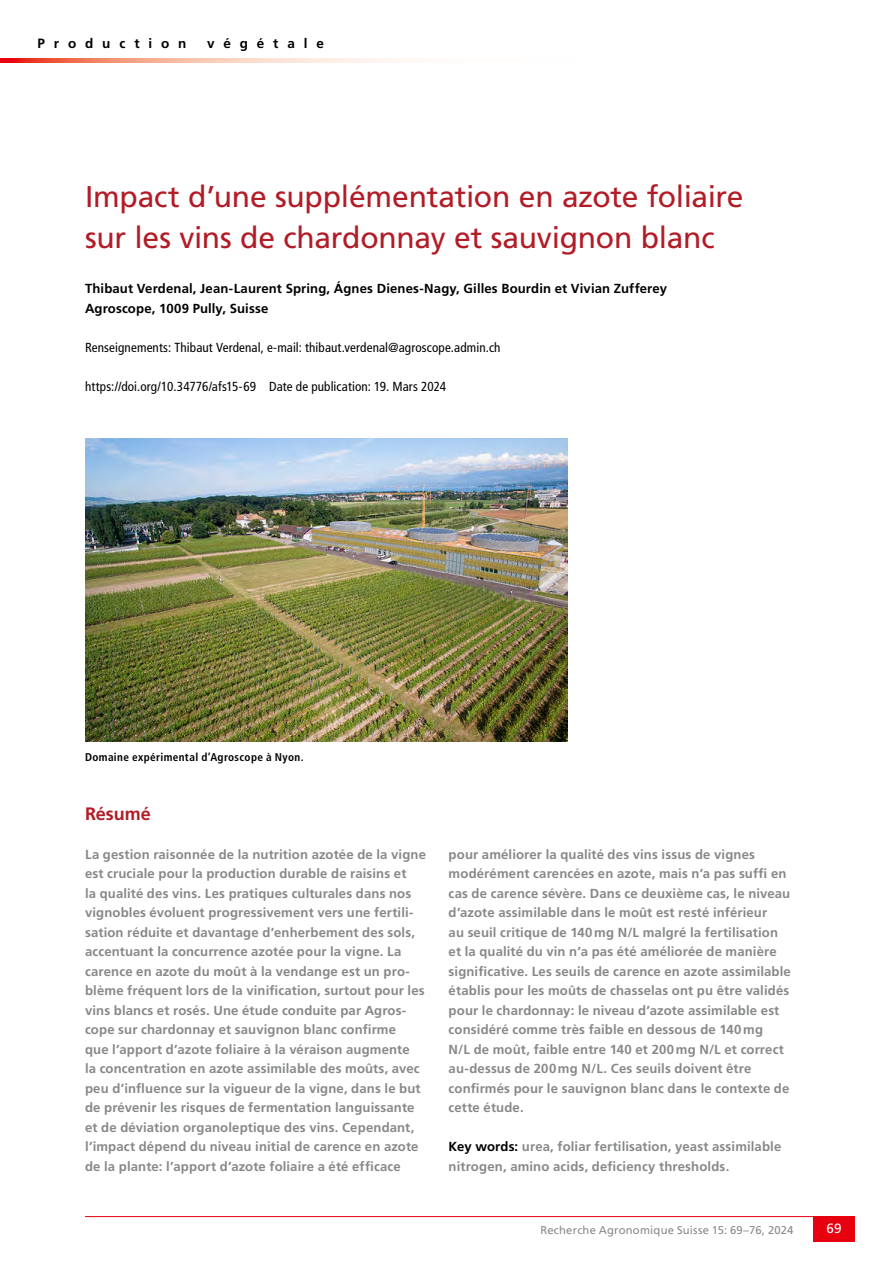
<style>
.page{position:relative;width:893px;height:1263px;background:#fff}
.page>*{position:absolute;margin:0;border:0;box-sizing:border-box;transform-origin:0 0}
.t1{font:30px/40.5px "Frutiger LT Std";letter-spacing:-.01em;color:#b21c27}
.t2{font:700 18px "Frutiger LT Std";letter-spacing:-.005em;color:#b21c27}
.t3{font:700 13.5px "Frutiger LT Std";letter-spacing:.655em;color:#000}
.t4{font:13.5px "Frutiger LT Std";color:#fff}
.t5{font:700 13.2px/19.5px "Frutiger LT Std";letter-spacing:.01em;color:#878988}
.t6{font:condensed 13.2px "Frutiger LT Std";letter-spacing:.01em;color:#000}
.t7{font:700 13.2px/19.5px "Frutiger LT Std";letter-spacing:.01em;color:#000}
.t8{font:11.25px "Frutiger LT Std";letter-spacing:.02em;color:#878988}
.t9{font:700 condensed 11.25px "Frutiger LT Std";letter-spacing:.03em;color:#000}
.s1{color:#000}
</style>
<div class="page">
<svg style="left:0;top:58px;width:403px;height:5px;background:#f6b09e"></svg>
<hr style="left:85px;top:1216px;width:770px;height:1px;background:#e7000e">
<div style="left:813px;top:1216px;width:42px;height:26px;background:#e7000e"></div>
<img style="left:85px;top:438px;width:483px;height:304px">
<p class="t3" style="left:38px;top:36px;width:150px">Production</p>
<p class="t3" style="left:207px;top:36px;width:118px">végétale</p>
<h1 class="t1" style="left:85px;top:177px;width:660px">Impact d’une supplémentation en azote foliaire sur les vins de chardonnay et sauvignon blanc</h1>
<p class="t7" style="left:85px;top:279px;width:584px">Thibaut Verdenal, Jean-Laurent Spring, Ágnes Dienes-Nagy, Gilles Bourdin et Vivian Zufferey<br>Agroscope, 1009 Pully, Suisse</p>
<p class="t6" style="left:85px;top:339px;width:417px">Renseignements: Thibaut Verdenal, e-mail: thibaut.verdenal@agroscope.admin.ch</p>
<p class="t6" style="left:85px;top:378px;width:363px">https://doi.org/10.34776/afs15-69 Date de publication: 19. Mars 2024</p>
<p class="t9" style="left:85px;top:751px;width:220px">Domaine expérimental d’Agroscope à Nyon.</p>
<h2 class="t2" style="left:85px;top:803px;width:67px">Résumé</h2>
<p class="t5" style="left:85px;top:844px;width:342px">La gestion raisonnée de la nutrition azotée de la vigne est cruciale pour la production durable de raisins et<br>la qualité des vins. Les pratiques culturales dans nos vignobles évoluent progressivement vers une fertili&shy;sation réduite et davantage d’enherbement des sols, accentuant la concurrence azotée pour la vigne. La carence en azote du moût à la vendange est un pro&shy;blème fréquent lors de la vinification, surtout pour les vins blancs et rosés. Une étude conduite par Agros&shy;cope sur chardonnay et sauvignon blanc confirme<br>que l’apport d’azote foliaire à la véraison augmente<br>la concentration en azote assimilable des moûts, avec peu d’influence sur la vigueur de la vigne, dans le but de prévenir les risques de fermentation languissante et de déviation organoleptique des vins. Cependant, l’impact dépend du niveau initial de carence en azote de la plante: l’apport d’azote foliaire a été efficace</p>
<p class="t5" style="left:449px;top:844px;width:344px">pour améliorer la qualité des vins issus de vignes modérément carencées en azote, mais n’a pas suffi en cas de carence sévère. Dans ce deuxième cas, le niveau d’azote assimilable dans le moût est resté inférieur<br>au seuil critique de 140mg N/L malgré la fertilisation et la qualité du vin n’a pas été améliorée de manière significative. Les seuils de carence en azote assimilable établis pour les moûts de chasselas ont pu être validés pour le chardonnay: le niveau d’azote assimilable est considéré comme très faible en dessous de 140mg<br>N/L de moût, faible entre 140 et 200mg N/L et correct au-dessus de 200mg N/L. Ces seuils doivent être confirmés pour le sauvignon blanc dans le contexte de cette étude.</p>
<p class="t5" style="left:449px;top:1137px;width:334px"><span class="s1">Key words:</span> urea, foliar fertilisation, yeast assimilable nitrogen, amino acids, deficiency thresholds.</p>
<p class="t8" style="left:540px;top:1223px;width:255px">Recherche Agronomique Suisse 15: 69–76, 2024</p>
<p class="t4" style="left:826px;top:1221px;width:17px">69</p>
</div>
